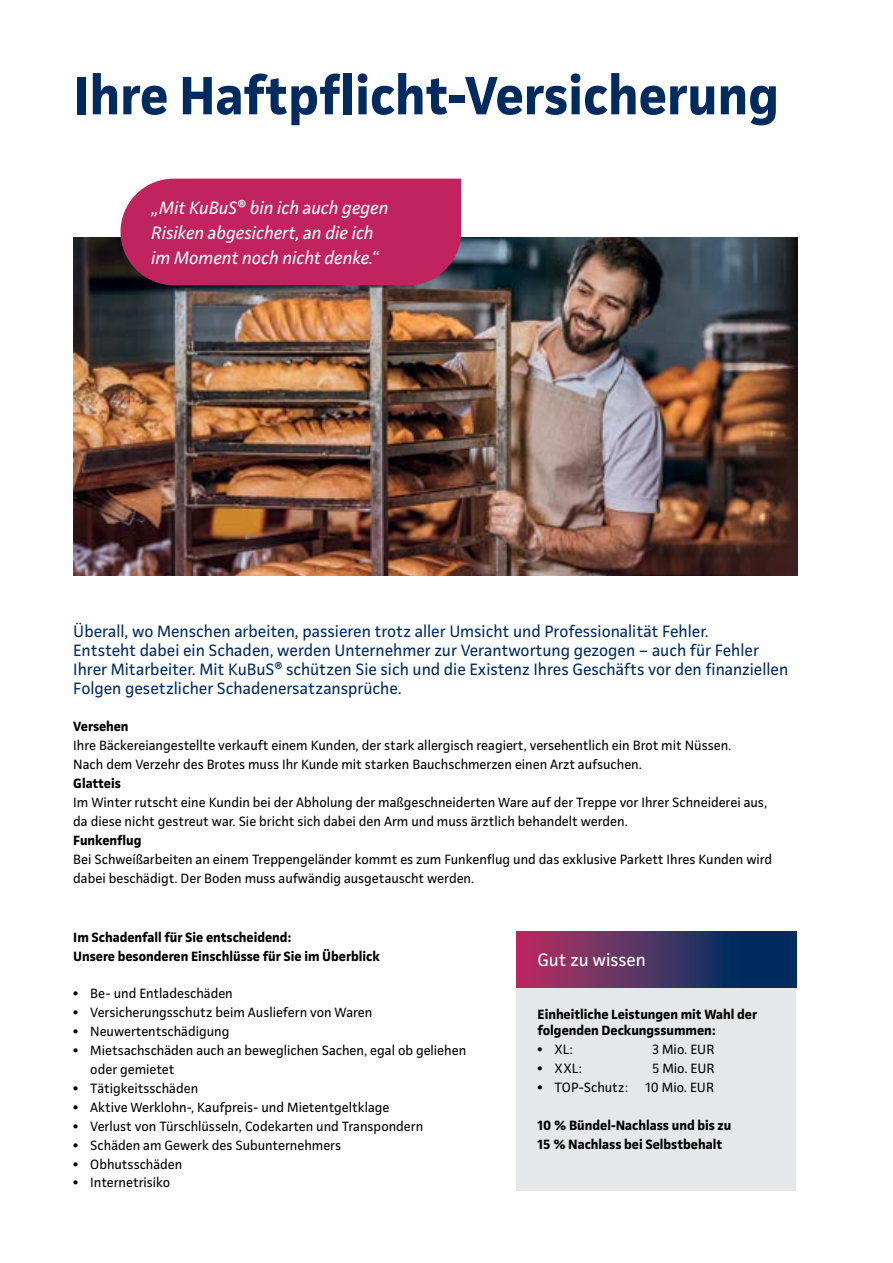
<style>
.page{position:relative;width:893px;height:1263px;background:#fff}
.page>*{position:absolute;margin:0;border:0;box-sizing:border-box;transform-origin:0 0}
.t1{font:700 54px "Continentale Pro";color:#002b5f}
.t2{font:italic 18px/25.2px "Continentale Pro";color:#fff}
.t3{font:18px "Continentale Pro";color:#fff}
.t4{font:16.5px/18.9px "Continentale Pro";color:#002b5f}
.t5{font:13.5px/18.9px "Continentale Pro";color:#000}
.t6{font:700 13.5px/18.9px "Continentale Pro";color:#000}
.s1{font-style:normal}
.s2{font-weight:700}
</style>
<div class="page">
<div style="left:516px;top:987px;width:280px;height:203px;background:#e6e7e8"></div>
<svg style="left:516px;top:931px;width:280px;height:57px"></svg>
<img style="left:73px;top:237px;width:724px;height:338px">
<div style="left:121px;top:179px;width:340px;height:106px;background:#c0235e"></div>
<h1 class="t1" style="left:73px;top:62px;width:707px">Ihre Haftpflicht-Versicherung</h1>
<h2 class="t2" style="left:151px;top:195px;width:239px">„Mit KuBuS<span class="s1">®</span> bin ich auch gegen<br>Risiken abgesichert, an die ich im Moment noch nicht denke.“</h2>
<p class="t4" style="left:73px;top:621px;width:716px">Überall, wo Menschen arbeiten, passieren trotz aller Umsicht und Professionalität Fehler.<br>Entsteht dabei ein Schaden, werden Unternehmer zur Verantwortung gezogen – auch für Fehler Ihrer Mitarbeiter. Mit KuBuS® schützen Sie sich und die Existenz Ihres Geschäfts vor den finanziellen Folgen gesetzlicher Schadenersatzansprüche.</p>
<p class="t6" style="left:73px;top:717px;width:57px">Versehen</p>
<p class="t5" style="left:73px;top:736px;width:660px">Ihre Bäckereiangestellte verkauft einem Kunden, der stark allergisch reagiert, versehentlich ein Brot mit Nüssen.<br>Nach dem Verzehr des Brotes muss Ihr Kunde mit starken Bauchschmerzen einen Arzt aufsuchen.</p>
<p class="t6" style="left:73px;top:774px;width:49px">Glatteis</p>
<p class="t5" style="left:73px;top:793px;width:695px">Im Winter rutscht eine Kundin bei der Abholung der maßgeschneiderten Ware auf der Treppe vor Ihrer Schneiderei aus, da diese nicht gestreut war. Sie bricht sich dabei den Arm und muss ärztlich behandelt werden.</p>
<p class="t6" style="left:73px;top:830px;width:70px">Funkenflug</p>
<p class="t5" style="left:73px;top:849px;width:700px">Bei Schweíßarbeiten an einem Treppengeländer kommt es zum Funkenflug und das exklusive Parkett Ihres Kunden wird dabei beschädigt. Der Boden muss aufwändig ausgetauscht werden.</p>
<p class="t6" style="left:73px;top:927px;width:308px">Im Schadenfall für Sie entscheidend:<br>Unsere besonderen Einschlüsse für Sie im Überblick</p>
<p class="t5" style="left:73px;top:984px;width:161px"><span class="s2">•</span> Be- und Entladeschäden</p>
<p class="t5" style="left:73px;top:1003px;width:301px"><span class="s2">•</span> Versicherungsschutz beim Ausliefern von Waren</p>
<p class="t5" style="left:73px;top:1022px;width:158px"><span class="s2">•</span> Neuwertentschädigung</p>
<p class="t5" style="left:90px;top:1041px;width:377px;text-indent:-17px"><span class="s2">•</span> Mietsachschäden auch an beweglichen Sachen, egal ob geliehen oder gemietet</p>
<p class="t5" style="left:73px;top:1079px;width:126px"><span class="s2">•</span> Tätigkeitsschäden</p>
<p class="t5" style="left:73px;top:1098px;width:318px"><span class="s2">•</span> Aktive Werklohn-, Kaufpreis- und Mietentgeltklage</p>
<p class="t5" style="left:73px;top:1116px;width:351px"><span class="s2">•</span> Verlust von Türschlüsseln, Codekarten und Transpondern</p>
<p class="t5" style="left:73px;top:1135px;width:269px"><span class="s2">•</span> Schäden am Gewerk des Subunternehmers</p>
<p class="t5" style="left:73px;top:1154px;width:111px"><span class="s2">•</span> Obhutsschäden</p>
<p class="t5" style="left:73px;top:1173px;width:98px"><span class="s2">•</span> Internetrisiko</p>
<h2 class="t3" style="left:538px;top:950px;width:110px">Gut zu wissen</h2>
<p class="t6" style="left:538px;top:1006px;width:221px;line-height:16.2px">Einheitliche Leistungen mit Wahl der folgenden Deckungssummen:</p>
<p class="t5" style="left:538px;top:1040px;width:37px"><span class="s2">•</span> XL:</p>
<p class="t5" style="left:652px;top:1040px;width:64px">3 Mio. EUR</p>
<p class="t5" style="left:538px;top:1059px;width:46px"><span class="s2">•</span> XXL:</p>
<p class="t5" style="left:652px;top:1059px;width:64px">5 Mio. EUR</p>
<p class="t5" style="left:538px;top:1078px;width:92px"><span class="s2">•</span> TOP-Schutz:</p>
<p class="t5" style="left:646px;top:1078px;width:70px">10 Mio. EUR</p>
<p class="t6" style="left:538px;top:1115px;width:195px">10 % Bündel-Nachlass und bis zu<br>15 % Nachlass bei Selbstbehalt</p>
</div>
